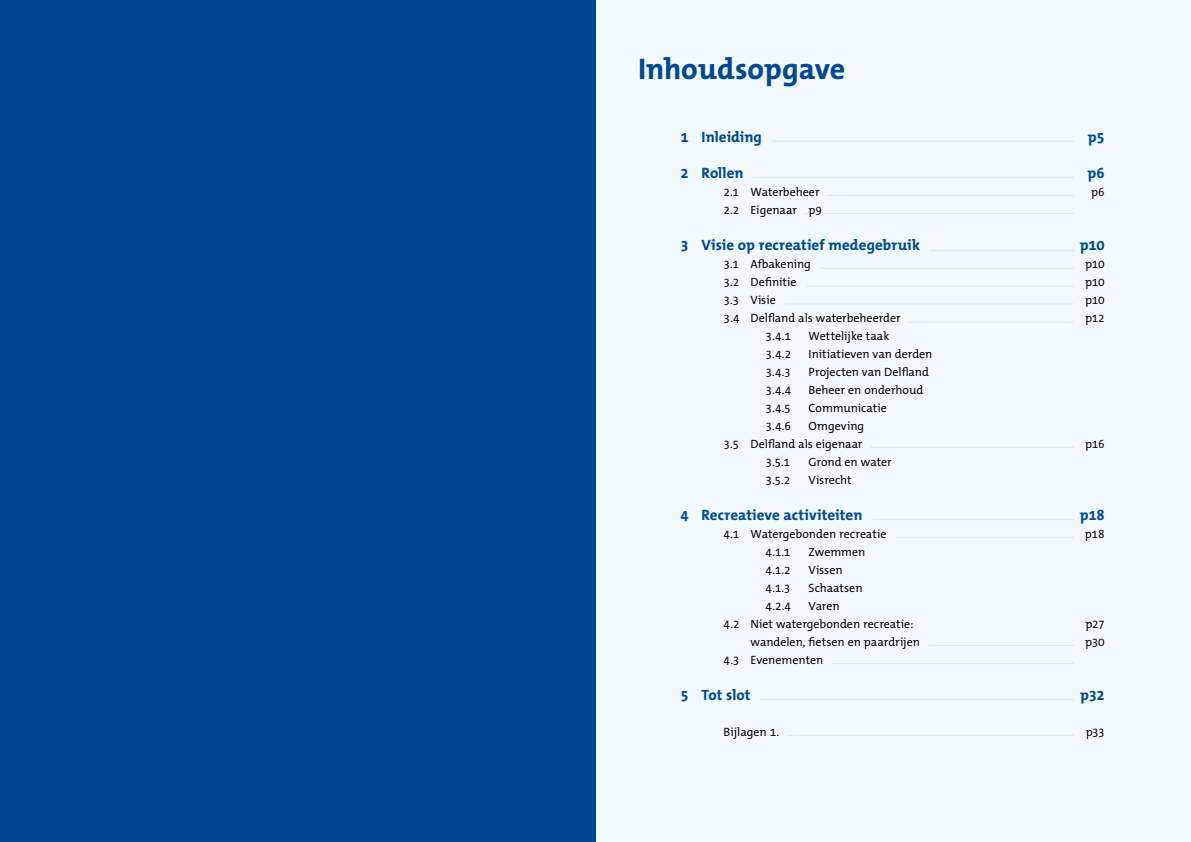
<style>
.page{position:relative;width:1191px;height:842px;background:#fff}
.page>*{position:absolute;margin:0;border:0;box-sizing:border-box;transform-origin:0 0}
.HT_-_Hoofdtitel_lich{font:700 30px "The Mix Office";color:#004990}
.t1{font:700 15px "The Mix Office";letter-spacing:.005em;color:#004990}
.BT_-_Broodtekst_lich{font:12px "The Mix Office";letter-spacing:-.005em;color:#000}
</style>
<div class="page">
<div style="left:584px;top:0;width:607px;height:842px;background:#f2f9fd"></div>
<div style="left:0;top:0;width:595px;height:842px;background:#004990"></div>
<hr style="left:771px;top:141px;width:303px;height:1px;background:#004990">
<hr style="left:752px;top:177px;width:322px;height:1px;background:#004990">
<hr style="left:827px;top:195px;width:247px;height:1px;background:#004990">
<hr style="left:804px;top:213px;width:270px;height:1px;background:#004990">
<hr style="left:820px;top:268px;width:254px;height:1px;background:#004990">
<hr style="left:806px;top:286px;width:268px;height:1px;background:#004990">
<hr style="left:785px;top:304px;width:289px;height:1px;background:#004990">
<hr style="left:908px;top:322px;width:166px;height:1px;background:#004990">
<hr style="left:870px;top:447px;width:204px;height:1px;background:#004990">
<hr style="left:871px;top:519px;width:203px;height:1px;background:#004990">
<hr style="left:929px;top:645px;width:145px;height:1px;background:#004990">
<hr style="left:896px;top:537px;width:178px;height:1px;background:#004990">
<hr style="left:832px;top:663px;width:242px;height:1px;background:#004990">
<hr style="left:760px;top:699px;width:314px;height:1px;background:#004990">
<hr style="left:787px;top:735px;width:287px;height:1px;background:#004990">
<hr style="left:930px;top:250px;width:144px;height:1px;background:#004990">
<h1 class="HT_-_Hoofdtitel_lich" style="left:638px;top:49px;width:209px">Inhoudsopgave</h1>
<h2 class="t1" style="left:680px;top:127px;width:83px">1 Inleiding</h2>
<h2 class="t1" style="left:1088px;top:127px;width:18px">p5</h2>
<h2 class="t1" style="left:680px;top:163px;width:65px">2 Rollen</h2>
<h2 class="t1" style="left:1087px;top:163px;width:19px">p6</h2>
<p class="BT_-_Broodtekst_lich" style="left:723px;top:184px;width:98px">2.1 Waterbeheer</p>
<p class="BT_-_Broodtekst_lich" style="left:1091px;top:184px;width:15px">p6</p>
<p class="BT_-_Broodtekst_lich" style="left:723px;top:202px;width:100px">2.2 Eigenaar p9</p>
<h2 class="t1" style="left:680px;top:235px;width:241px">3 Visie op recreatief medegebruik</h2>
<h2 class="t1" style="left:1079px;top:235px;width:26px">p10</h2>
<p class="BT_-_Broodtekst_lich" style="left:723px;top:256px;width:89px">3.1 Afbakening</p>
<p class="BT_-_Broodtekst_lich" style="left:1085px;top:256px;width:21px">p10</p>
<p class="BT_-_Broodtekst_lich" style="left:723px;top:274px;width:75px">3.2 Definitie</p>
<p class="BT_-_Broodtekst_lich" style="left:1085px;top:274px;width:21px">p10</p>
<p class="BT_-_Broodtekst_lich" style="left:723px;top:292px;width:54px">3.3 Visie</p>
<p class="BT_-_Broodtekst_lich" style="left:1085px;top:292px;width:21px">p10</p>
<p class="BT_-_Broodtekst_lich" style="left:723px;top:310px;width:179px">3.4 Delfland als waterbeheerder</p>
<p class="BT_-_Broodtekst_lich" style="left:1085px;top:310px;width:21px">p12</p>
<p class="BT_-_Broodtekst_lich" style="left:765px;top:328px;width:27px">3.4.1</p>
<p class="BT_-_Broodtekst_lich" style="left:808px;top:328px;width:82px">Wettelijke taak</p>
<p class="BT_-_Broodtekst_lich" style="left:765px;top:346px;width:27px">3.4.2</p>
<p class="BT_-_Broodtekst_lich" style="left:808px;top:346px;width:125px">Initiatieven van derden</p>
<p class="BT_-_Broodtekst_lich" style="left:765px;top:364px;width:27px">3.4.3</p>
<p class="BT_-_Broodtekst_lich" style="left:808px;top:364px;width:122px">Projecten van Delfland</p>
<p class="BT_-_Broodtekst_lich" style="left:765px;top:382px;width:27px">3.4.4</p>
<p class="BT_-_Broodtekst_lich" style="left:808px;top:382px;width:116px">Beheer en onderhoud</p>
<p class="BT_-_Broodtekst_lich" style="left:765px;top:400px;width:27px">3.4.5</p>
<p class="BT_-_Broodtekst_lich" style="left:808px;top:400px;width:80px">Communicatie</p>
<p class="BT_-_Broodtekst_lich" style="left:765px;top:418px;width:27px">3.4.6</p>
<p class="BT_-_Broodtekst_lich" style="left:808px;top:418px;width:57px">Omgeving</p>
<p class="BT_-_Broodtekst_lich" style="left:723px;top:436px;width:140px">3.5 Delfland als eigenaar</p>
<p class="BT_-_Broodtekst_lich" style="left:1085px;top:436px;width:21px">p16</p>
<p class="BT_-_Broodtekst_lich" style="left:765px;top:454px;width:26px">3.5.1</p>
<p class="BT_-_Broodtekst_lich" style="left:808px;top:454px;width:85px">Grond en water</p>
<p class="BT_-_Broodtekst_lich" style="left:765px;top:472px;width:26px">3.5.2</p>
<p class="BT_-_Broodtekst_lich" style="left:808px;top:472px;width:45px">Visrecht</p>
<h2 class="t1" style="left:680px;top:505px;width:183px">4 Recreatieve activiteiten</h2>
<h2 class="t1" style="left:1079px;top:505px;width:27px">p18</h2>
<p class="BT_-_Broodtekst_lich" style="left:723px;top:526px;width:164px">4.1 Watergebonden recreatie</p>
<p class="BT_-_Broodtekst_lich" style="left:1085px;top:526px;width:21px">p18</p>
<p class="BT_-_Broodtekst_lich" style="left:765px;top:544px;width:26px">4.1.1</p>
<p class="BT_-_Broodtekst_lich" style="left:808px;top:544px;width:58px">Zwemmen</p>
<p class="BT_-_Broodtekst_lich" style="left:765px;top:562px;width:27px">4.1.2</p>
<p class="BT_-_Broodtekst_lich" style="left:808px;top:562px;width:36px">Vissen</p>
<p class="BT_-_Broodtekst_lich" style="left:765px;top:580px;width:26px">4.1.3</p>
<p class="BT_-_Broodtekst_lich" style="left:808px;top:580px;width:55px">Schaatsen</p>
<p class="BT_-_Broodtekst_lich" style="left:765px;top:598px;width:27px">4.2.4</p>
<p class="BT_-_Broodtekst_lich" style="left:808px;top:598px;width:33px">Varen</p>
<p class="BT_-_Broodtekst_lich" style="left:723px;top:616px;width:191px">4.2 Niet watergebonden recreatie:</p>
<p class="BT_-_Broodtekst_lich" style="left:1085px;top:616px;width:21px">p27</p>
<p class="BT_-_Broodtekst_lich" style="left:750px;top:634px;width:171px">wandelen, fietsen en paardrijen</p>
<p class="BT_-_Broodtekst_lich" style="left:1085px;top:634px;width:21px">p30</p>
<p class="BT_-_Broodtekst_lich" style="left:723px;top:652px;width:101px">4.3 Evenementen</p>
<h2 class="t1" style="left:680px;top:685px;width:72px">5 Tot slot</h2>
<h2 class="t1" style="left:1080px;top:685px;width:26px">p32</h2>
<p class="BT_-_Broodtekst_lich" style="left:723px;top:724px;width:57px">Bijlagen 1.</p>
<p class="BT_-_Broodtekst_lich" style="left:1085px;top:724px;width:21px">p33</p>
</div>
